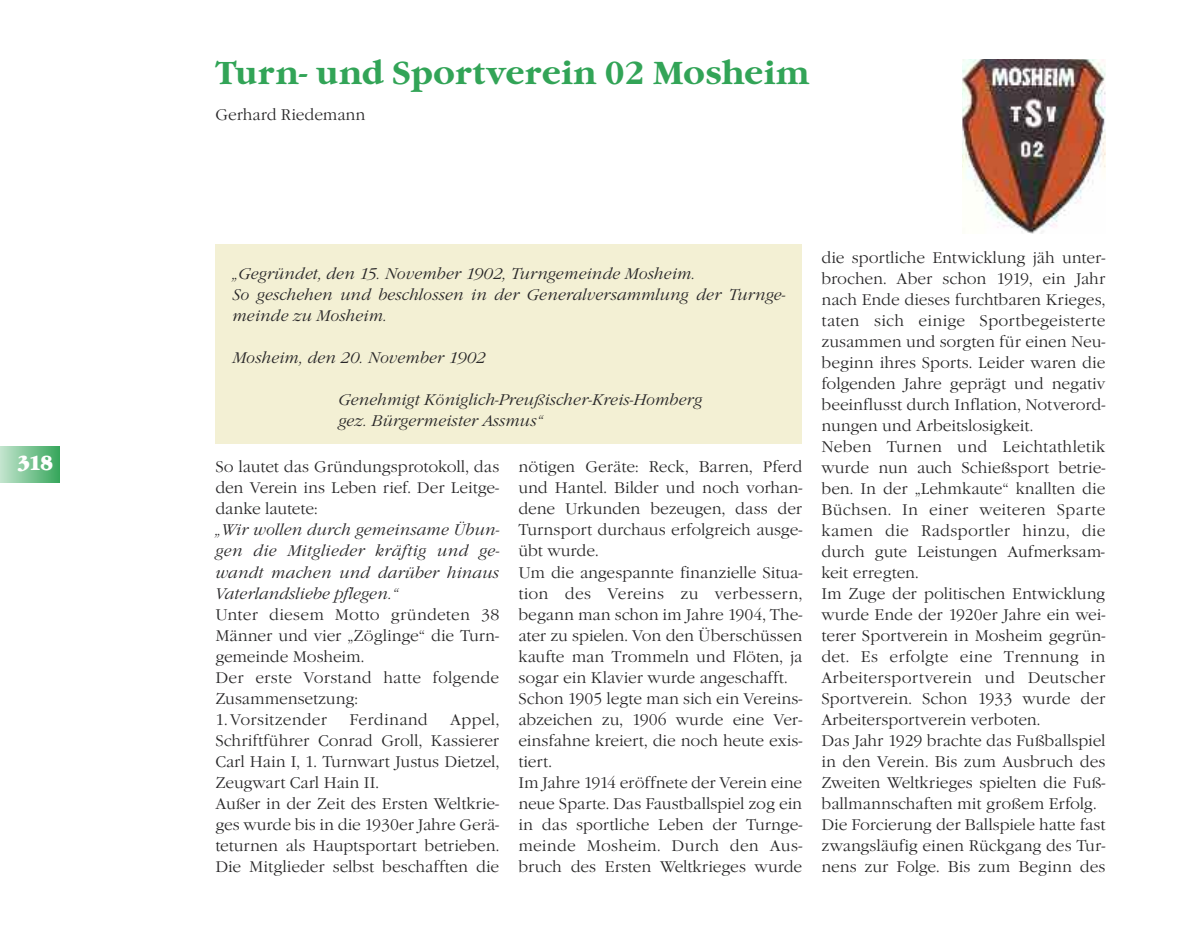
<style>
.page{position:relative;width:1191px;height:936px;background:#fff}
.page>*{position:absolute;margin:0;border:0;box-sizing:border-box;transform-origin:0 0}
.t1{font:700 33px "Garamond Nova";color:#32a457}
.t2{font:21px "Garamond Nova Ultra";color:#fff;scale:.85 1}
.t3{font:300 16.05px/21px "Garamond Nova";color:#272627}
.t4{font:italic 300 16.05px/21px "Garamond Nova";color:#272627}
</style>
<div class="page">
<div style="left:0;top:446px;width:59px;height:36px;background:linear-gradient(to right,#c4e5cf,#38a75d)"></div>
<div style="left:215px;top:244px;width:587px;height:199px;background:#f3f0d4"></div>
<img style="left:962px;top:60px;width:144px;height:173px">
<h1 class="t1" style="left:215px;top:53px;width:595px">Turn- und Sportverein 02 Mosheim</h1>
<p class="t3" style="left:215px;top:104px;width:152px">Gerhard Riedemann</p>
<p class="t4" style="left:232px;top:263px;width:554px">„Gegründet, den 15. November 1902, Turngemeinde Mosheim.<br>So geschehen und beschlossen in der Generalversammlung der Turnge&shy;meinde zu Mosheim.</p>
<p class="t4" style="left:232px;top:347px;width:255px">Mosheim, den 20. November 1902</p>
<p class="t4" style="left:338px;top:389px;width:365px">Genehmigt Königlich-Preußischer-Kreis-Homberg gez. Bürgermeister Assmus“</p>
<h2 class="t2" style="left:18px;top:451px;width:43px">318</h2>
<p class="t3" style="left:215px;top:457px;width:285px;text-align:justify">So lautet das Gründungsprotokoll, das den Verein ins Leben rief. Der Leitge&shy;danke lautete:</p>
<p class="t4" style="left:215px;top:519px;width:285px;text-align:justify">„Wir wollen durch gemeinsame Übun&shy;gen die Mitglieder kräftig und ge&shy;wandt machen und darüber hinaus Vaterlandsliebe pflegen.“</p>
<p class="t3" style="left:215px;top:604px;width:285px">Unter diesem Motto gründeten 38<br>Männer und vier „Zöglinge“ die Turn&shy;gemeinde Mosheim.<br>Der erste Vorstand hatte folgende<br>Zusammensetzung:</p>
<p class="t3" style="left:215px;top:709px;width:113px">1. Vorsitzender</p>
<p class="t3" style="left:349px;top:709px;width:80px">Ferdinand</p>
<p class="t3" style="left:215px;top:709px;width:285px;text-indent:235px">Appel, Schriftführer Conrad Groll, Kassierer Carl Hain I, 1. Turnwart Justus Dietzel, Zeugwart Carl Hain II.<br>Außer in der Zeit des Ersten Weltkrie&shy;ges wurde bis in die 1930er Jahre Gerä&shy;teturnen als Hauptsportart betrieben.<br>Die Mitglieder selbst beschafften die</p>
<p class="t3" style="left:518px;top:457px;width:285px">nötigen Geräte: Reck, Barren, Pferd und Hantel. Bilder und noch vorhan&shy;dene Urkunden bezeugen, dass der Turnsport durchaus erfolgreich ausge&shy;übt wurde.<br>Um die angespannte finanzielle Situa&shy;tion des Vereins zu verbessern, begann man schon im Jahre 1904, The&shy;ater zu spielen. Von den Überschüssen kaufte man Trommeln und Flöten, ja sogar ein Klavier wurde angeschafft.<br>Schon 1905 legte man sich ein Vereins&shy;abzeichen zu, 1906 wurde eine Ver&shy;einsfahne kreiert, die noch heute exis&shy;tiert.<br>Im Jahre 1914 eröffnete der Verein eine neue Sparte. Das Faustballspiel zog ein in das sportliche Leben der Turnge&shy;meinde Mosheim. Durch den Aus&shy;bruch des Ersten Weltkrieges wurde</p>
<p class="t3" style="left:821px;top:247px;width:285px">die sportliche Entwicklung jäh unter&shy;brochen. Aber schon 1919, ein Jahr nach Ende dieses furchtbaren Krieges, taten sich einige Sportbegeisterte zusammen und sorgten für einen Neu&shy;beginn ihres Sports. Leider waren die folgenden Jahre geprägt und negativ beeinflusst durch Inflation, Notverord&shy;nungen und Arbeitslosigkeit.<br>Neben Turnen und Leichtathletik wurde nun auch Schießsport betrie&shy;ben. In der „Lehmkaute“ knallten die Büchsen. In einer weiteren Sparte kamen die Radsportler hinzu, die durch gute Leistungen Aufmerksam&shy;keit erregten.<br>Im Zuge der politischen Entwicklung wurde Ende der 1920er Jahre ein wei&shy;terer Sportverein in Mosheim gegrün&shy;det. Es erfolgte eine Trennung in Arbeitersportverein und Deutscher Sportverein. Schon 1933 wurde der Arbeitersportverein verboten.<br>Das Jahr 1929 brachte das Fußballspiel in den Verein. Bis zum Ausbruch des Zweiten Weltkrieges spielten die Fuß&shy;ballmannschaften mit großem Erfolg.<br>Die Forcierung der Ballspiele hatte fast zwangsläufig einen Rückgang des Tur&shy;nens zur Folge. Bis zum Beginn des</p>
</div>
